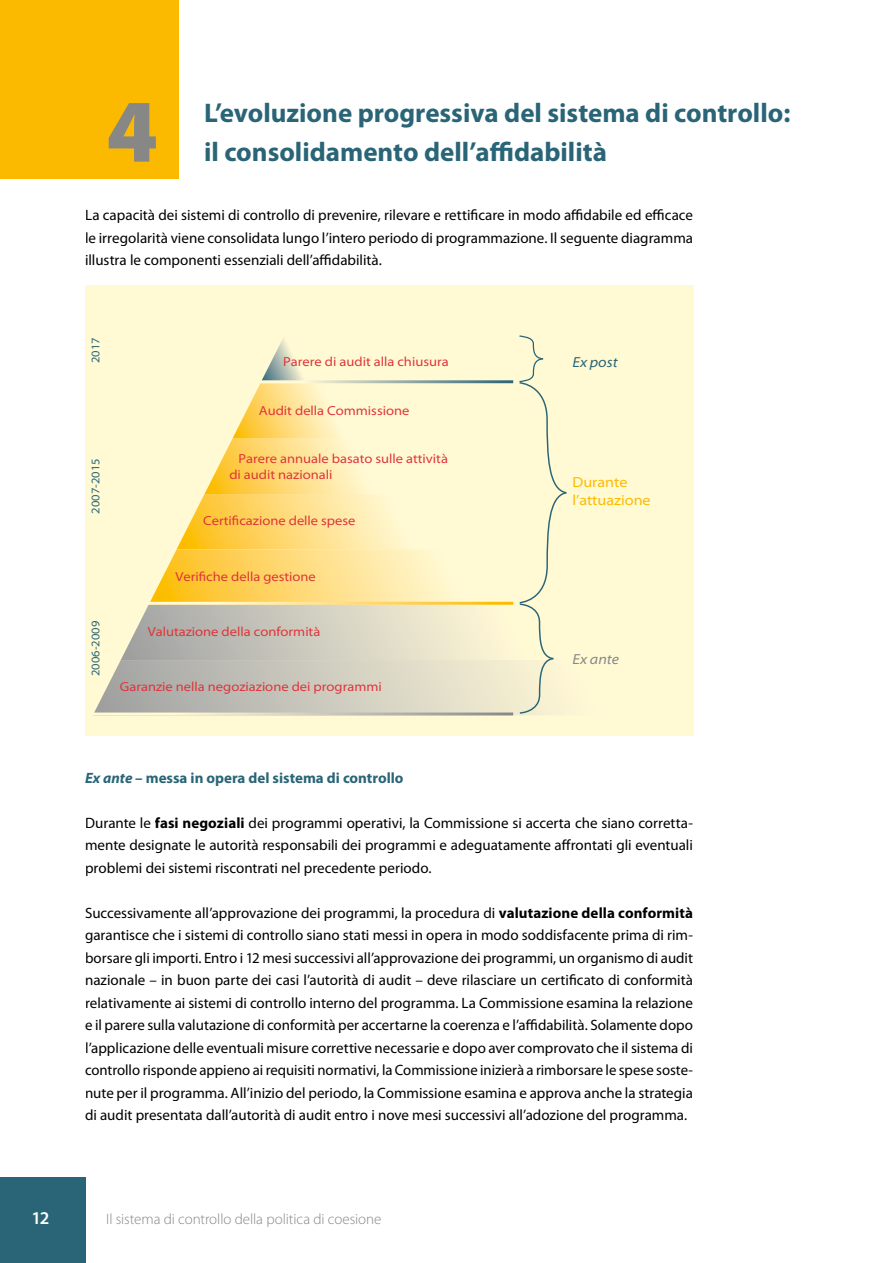
<style>
.page{position:relative;width:893px;height:1263px;background:#fff}
.page>*{position:absolute;margin:0;border:0;box-sizing:border-box;transform-origin:0 0}
.t1{font:900 90px "Myriad Pro";color:#878786}
.t2{font:700 27px/39px "Myriad Pro";color:#296576}
.t3{font:600 18px "Myriad Pro";color:#fff}
.t4{font:15px/22.5px "Myriad Pro";color:#000;text-align:justify}
.t5{font:300 15px "Myriad Pro";letter-spacing:-.005em;color:#878786}
.t6{font:700 15px "Myriad Pro";color:#296576}
.t7{font:semi-expanded 14.55px/17.5px "Myriad Pro";color:#fbba00}
.t8{font:italic semi-expanded 14.55px "Myriad Pro";letter-spacing:.005em;color:#296576}
.t9{font:italic semi-expanded 14.55px "Myriad Pro";letter-spacing:.005em;color:#878786}
.t10{font:semi-expanded 13.05px/15.8px "Myriad Pro";color:#df3338}
.t11{font:semi-expanded 11.7px "Myriad Pro";letter-spacing:-.005em;color:#296576}
.s1{font-style:italic}
.s2{font-weight:700}
</style>
<div class="page">
<div style="left:0;top:0;width:179px;height:179px;background:#fbba00"></div>
<div style="left:0;top:1178px;width:85px;height:85px;background:#296576"></div>
<div style="left:85px;top:286px;width:608px;height:450px;background:#fff9d4"></div>
<svg style="left:94px;top:335px;width:473px;height:380px"></svg>
<h1 class="t1" style="left:106px;top:80px;width:53px">4</h1>
<h2 class="t2" style="left:204px;top:93px;width:588px">L’evoluzione progressiva del sistema di controllo: il consolidamento dell’affidabilità</h2>
<p class="t4" style="left:85px;top:204px;width:609px">La capacità dei sistemi di controllo di prevenire, rilevare e rettificare in modo affidabile ed efficace le irregolarità viene consolidata lungo l’intero periodo di programmazione. Il seguente diagramma illustra le componenti essenziali dell’affidabilità.</p>
<p class="t11" style="left:89px;top:363px;width:27px;rotate:-90deg">2017</p>
<p class="t11" style="left:89px;top:514px;width:56px;rotate:-90deg">2007-2015</p>
<p class="t11" style="left:89px;top:676px;width:57px;rotate:-90deg">2006-2009</p>
<p class="t10" style="left:283px;top:354px;width:167px">Parere di audit alla chiusura</p>
<p class="t10" style="left:259px;top:403px;width:152px">Audit della Commissione</p>
<p class="t10" style="left:229px;top:451px;width:220px;text-indent:9px">Parere annuale basato sulle attività di audit nazionali</p>
<p class="t10" style="left:203px;top:513px;width:154px">Certificazione delle spese</p>
<p class="t10" style="left:176px;top:569px;width:142px">Verifiche della gestione</p>
<p class="t10" style="left:148px;top:624px;width:174px">Valutazione della conformità</p>
<p class="t10" style="left:120px;top:679px;width:263px">Garanzie nella negoziazione dei programmi</p>
<p class="t8" style="left:572px;top:354px;width:47px">Ex post</p>
<p class="t7" style="left:572px;top:474px;width:80px">Durante l’attuazione</p>
<p class="t9" style="left:572px;top:651px;width:48px">Ex ante</p>
<p class="t6" style="left:85px;top:769px;width:320px"><span class="s1">Ex ante</span> – messa in opera del sistema di controllo</p>
<p class="t4" style="left:85px;top:812px;width:609px">Durante le <span class="s2">fasi negoziali</span> dei programmi operativi, la Commissione si accerta che siano corretta&shy;mente designate le autorità responsabili dei programmi e adeguatamente affrontati gli eventuali problemi dei sistemi riscontrati nel precedente periodo.</p>
<p class="t4" style="left:85px;top:902px;width:610px">Successivamente all’approvazione dei programmi, la procedura di <span class="s2">valutazione della conformità </span>garantisce che i sistemi di controllo siano stati messi in opera in modo soddisfacente prima di rim&shy;borsare gli importi. Entro i 12 mesi successivi all’approvazione dei programmi, un organismo di audit nazionale – in buon parte dei casi l’autorità di audit – deve rilasciare un certificato di conformità relativamente ai sistemi di controllo interno del programma. La Commissione esamina la relazione e il parere sulla valutazione di conformità per accertarne la coerenza e l’affidabilità. Solamente dopo l’applicazione delle eventuali misure correttive necessarie e dopo aver comprovato che il sistema di controllo risponde appieno ai requisiti normativi, la Commissione inizierà a rimborsare le spese soste&shy;nute per il programma. All’inizio del periodo, la Commissione esamina e approva anche la strategia di audit presentata dall’autorità di audit entro i nove mesi successivi all’adozione del programma.</p>
<p class="t3" style="left:32px;top:1208px;width:19px">12</p>
<p class="t5" style="left:106px;top:1210px;width:277px">Il sistema di controllo della politica di coesione</p>
</div>
